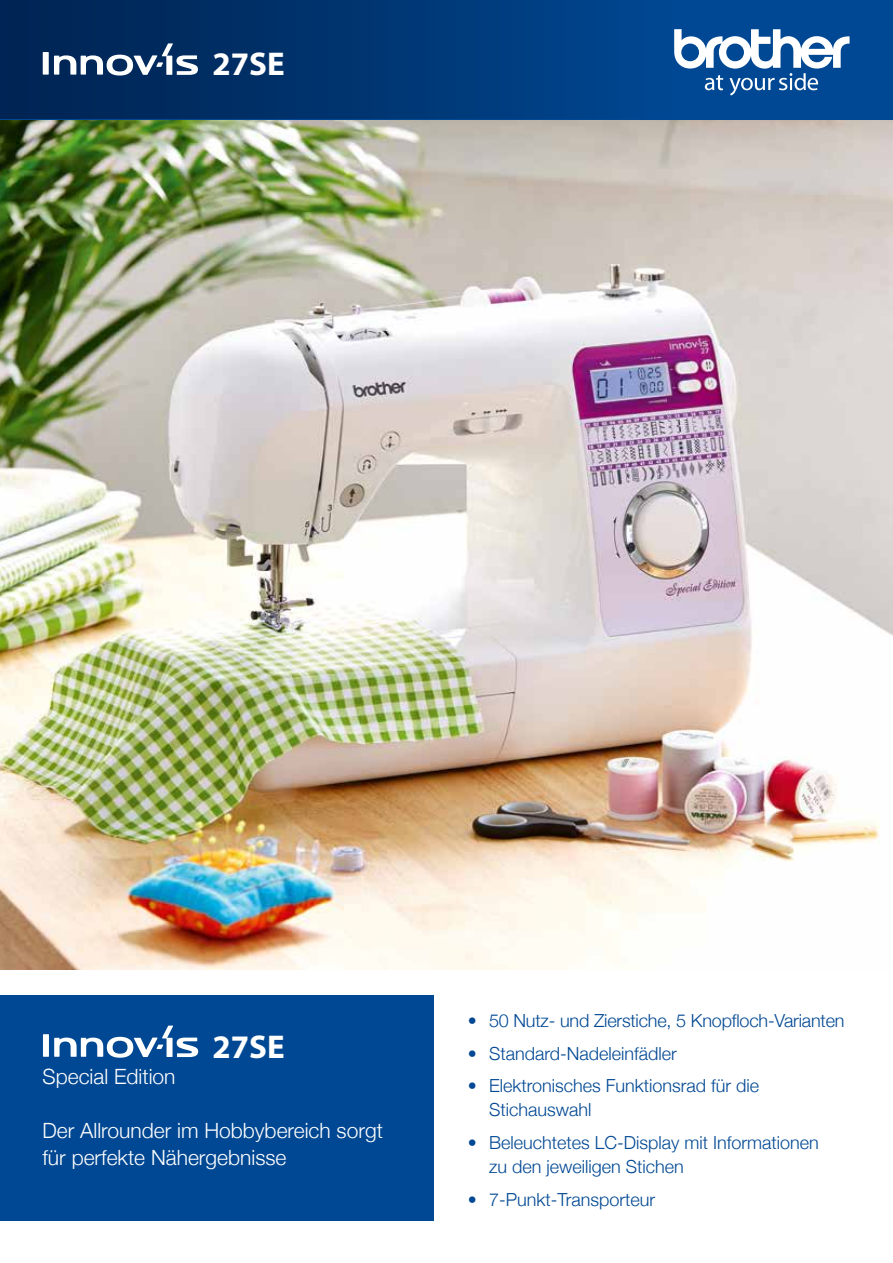
<style>
.page{position:relative;width:893px;height:1263px;background:#fff}
.page>*{position:absolute;margin:0;border:0;box-sizing:border-box;transform-origin:0 0}
.t1{font:700 33px "Myriad Pro";color:#fff}
.t2{font:300 21px/27px "Helvetica Neue";color:#fff}
.t3{font:300 18px/24px "Helvetica Neue";color:#004893}
</style>
<div class="page">
<div style="left:0;top:995px;width:434px;height:225px;background:#004893"></div>
<div style="left:43px;top:1034px;width:6px;height:23px;background:#fff"></div>
<svg style="left:54px;top:1025px;width:144px;height:33px"></svg>
<img style="left:0;top:119px;width:893px;height:850px">
<div style="left:0;top:0;width:893px;height:119px;background:#004893"></div>
<div style="left:0;top:0;width:674px;height:119px;background:linear-gradient(to right,#002250,#004690)"></div>
<svg style="left:674px;top:29px;width:175px;height:66px"></svg>
<div style="left:43px;top:52px;width:6px;height:23px;background:#fff"></div>
<svg style="left:54px;top:43px;width:144px;height:33px;background:#4e6a8d"></svg>
<h1 class="t1" style="left:213px;top:43px;width:74px">27SE</h1>
<h1 class="t1" style="left:213px;top:1025px;width:74px">27SE</h1>
<p class="t2" style="left:43px;top:1062px;width:135px">Special Edition</p>
<p class="t2" style="left:43px;top:1116px;width:342px">Der Allrounder im Hobbybereich sorgt für perfekte Nähergebnisse</p>
<p class="t3" style="left:468px;top:1008px;width:378px">• 50 Nutz- und Zierstiche, 5 Knopfloch-Varianten</p>
<p class="t3" style="left:468px;top:1040px;width:210px">• Standard-Nadeleinfädler</p>
<p class="t3" style="left:489px;top:1073px;width:272px;text-indent:-21px">• Elektronisches Funktionsrad für die<br>Stichauswahl</p>
<p class="t3" style="left:489px;top:1129px;width:331px;text-indent:-21px">• Beleuchtetes LC-Display mit Informationen zu den jeweiligen Stichen</p>
<p class="t3" style="left:468px;top:1186px;width:189px">• 7-Punkt-Transporteur</p>
</div>
